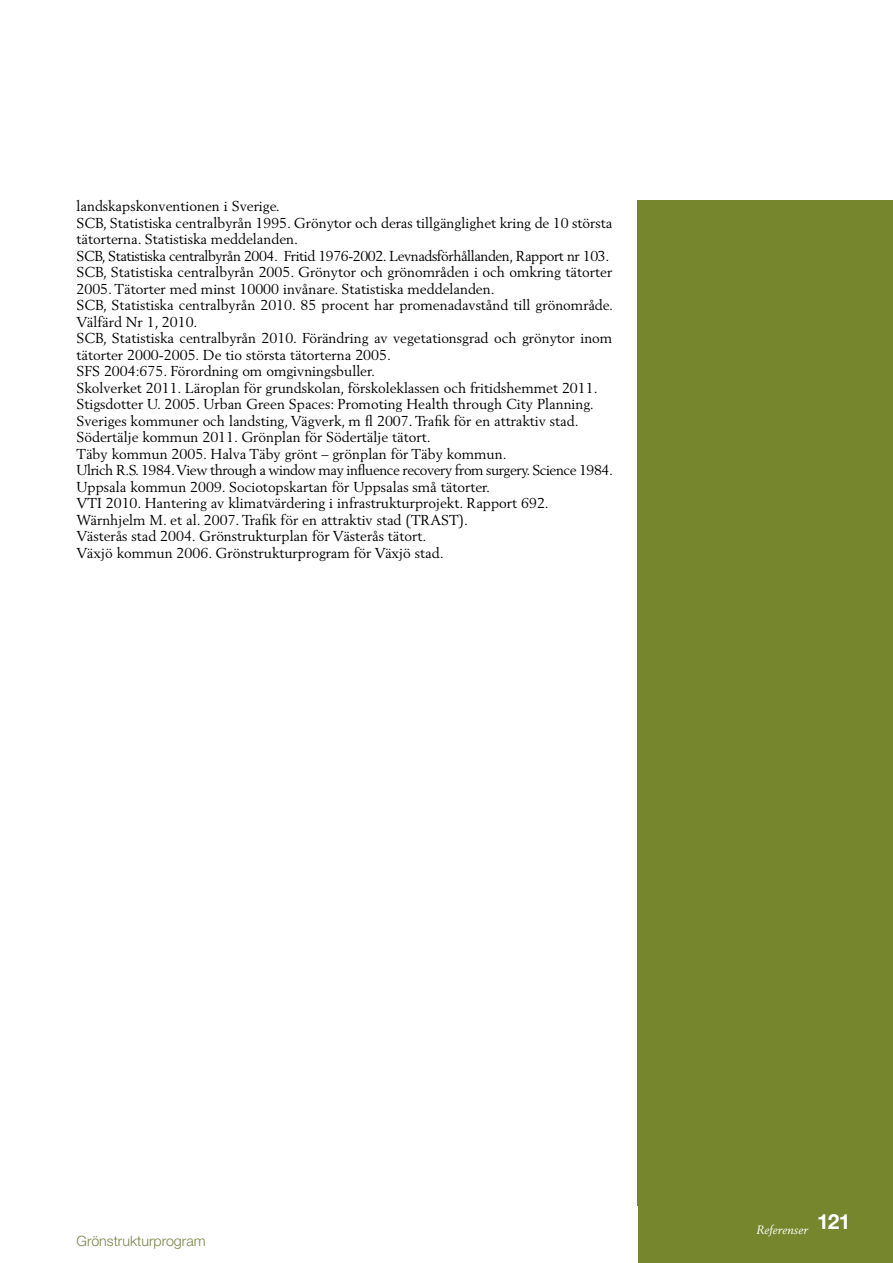
<style>
.page{position:relative;width:893px;height:1263px;background:#fff}
.page>*{position:absolute;margin:0;border:0;box-sizing:border-box;transform-origin:0 0}
.Brödtext{font:14.25px/16.5px "Berling LT Std";color:#000}
.Brödtext-2{font:14.25px "Berling LT Std";letter-spacing:-.03em;color:#000}
.t1{font:300 14.25px "Helvetica Neue LT Std";color:#7a8549}
.t2{font:italic 12px "Berling LT Std";letter-spacing:.01em;color:#fff}
</style>
<div class="page">
<div style="left:638px;top:1178px;width:255px;height:85px;background:#76862c"></div>
<div style="left:638px;top:200px;width:255px;height:1005px;background:#76862c"></div>
<p class="Brödtext" style="left:77px;top:198px;width:205px">landskapskonventionen i Sverige.</p>
<p class="Brödtext" style="left:77px;top:214px;width:537px">SCB, Statistiska centralbyrån 1995. Grönytor och deras tillgänglighet kring de 10 största tätorterna. Statistiska meddelanden.</p>
<p class="Brödtext-2" style="left:77px;top:247px;width:534px">SCB, Statistiska centralbyrån 2004. Fritid 1976-2002. Levnadsförhållanden, Rapport nr 103.</p>
<p class="Brödtext" style="left:77px;top:264px;width:537px">SCB, Statistiska centralbyrån 2005. Grönytor och grönområden i och omkring tätorter<br>2005. Tätorter med minst 10000 invånare. Statistiska meddelanden.</p>
<p class="Brödtext" style="left:77px;top:297px;width:538px">SCB, Statistiska centralbyrån 2010. 85 procent har promenadavstånd till grönområde.<br>Välfärd Nr 1, 2010.</p>
<p class="Brödtext" style="left:77px;top:330px;width:537px">SCB, Statistiska centralbyrån 2010. Förändring av vegetationsgrad och grönytor inom tätorter 2000-2005. De tio största tätorterna 2005.</p>
<p class="Brödtext" style="left:77px;top:363px;width:300px">SFS 2004:675. Förordning om omgivningsbuller.</p>
<p class="Brödtext" style="left:77px;top:379px;width:523px">Skolverket 2011. Läroplan för grundskolan, förskoleklassen och fritidshemmet 2011.</p>
<p class="Brödtext" style="left:77px;top:396px;width:519px">Stigsdotter U. 2005. Urban Green Spaces: Promoting Health through City Planning.</p>
<p class="Brödtext" style="left:77px;top:412px;width:504px">Sveriges kommuner och landsting, Vägverk, m fl 2007. Trafik för en attraktiv stad.</p>
<p class="Brödtext" style="left:77px;top:429px;width:356px">Södertälje kommun 2011. Grönplan för Södertälje tätort.</p>
<p class="Brödtext" style="left:77px;top:445px;width:432px">Täby kommun 2005. Halva Täby grönt – grönplan för Täby kommun.</p>
<p class="Brödtext-2" style="left:77px;top:461px;width:538px">Ulrich R.S. 1984. View through a window may influence recovery from surgery. Science 1984.</p>
<p class="Brödtext" style="left:77px;top:478px;width:415px">Uppsala kommun 2009. Sociotopskartan för Uppsalas små tätorter.</p>
<p class="Brödtext" style="left:77px;top:495px;width:474px">VTI 2010. Hantering av klimatvärdering i infrastrukturprojekt. Rapport 692.</p>
<p class="Brödtext" style="left:77px;top:511px;width:393px">Wärnhjelm M. et al. 2007. Trafik för en attraktiv stad (TRAST).</p>
<p class="Brödtext" style="left:77px;top:528px;width:351px">Västerås stad 2004. Grönstrukturplan för Västerås tätort.</p>
<p class="Brödtext" style="left:77px;top:544px;width:369px">Växjö kommun 2006. Grönstrukturprogram för Växjö stad.</p>
<p class="t1" style="left:77px;top:1232px;width:131px">Grönstrukturprogram</p>
<p class="t2" style="left:756px;top:1223px;width:96px">Referenser <sup>121</sup></p>
</div>
